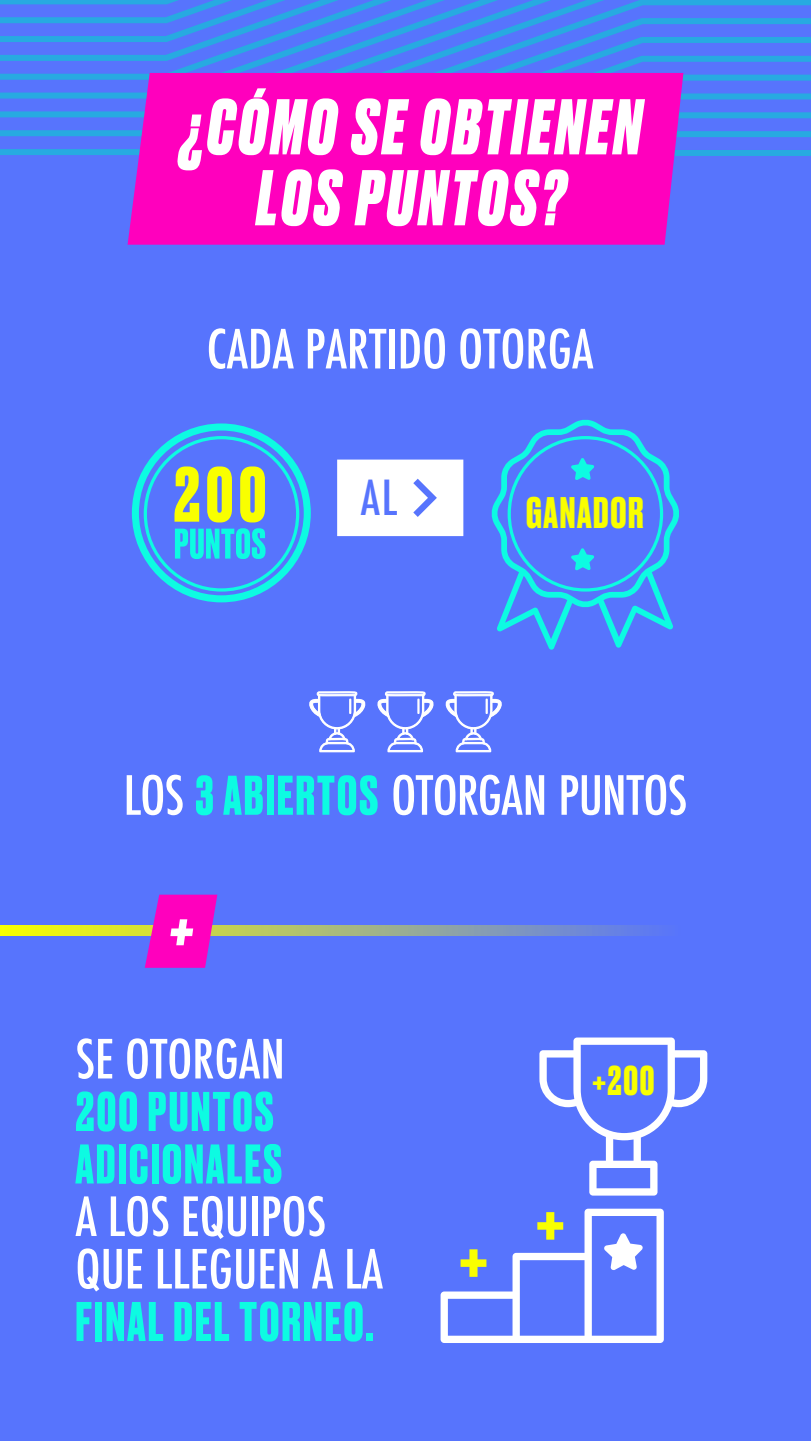
<style>
.page{position:relative;width:811px;height:1441px;background:#5774fd}
.page>*{position:absolute;margin:0;border:0;box-sizing:border-box;transform-origin:0 0}
.t1{font:italic 800 77.7px "Druk";color:#fff;scale:.9 1}
.t2{font:italic 800 74.18px/70.9px "Druk";letter-spacing:.06em;color:#fff;text-align:center;scale:.9 1}
.t3{font:500 condensed 52.5px/52.5px "Futura";color:#fff}
.t4{font:700 52.5px/52.5px "Druk";letter-spacing:.04em;color:#0dfbe2}
.t5{font:500 condensed 46.95px "Futura";color:#5774fd}
.t6{font:700 41.55px "Druk";letter-spacing:.04em;color:#f9ff00}
.t7{font:700 39.22px "Druk";color:#f9ff00}
.s1{font-family:"Druk";font-weight:700;font-stretch:normal;color:#0dfbe2}
</style>
<div class="page">
<svg style="left:0;top:0;width:811px;height:156px"></svg>
<div style="left:128px;top:73px;width:555px;height:172px;background:#ff00bd"></div>
<div style="left:337px;top:459px;width:126px;height:77px;background:#fff"></div>
<svg style="left:491px;top:419px;width:188px;height:231px"></svg>
<svg style="left:132px;top:423px;width:179px;height:179px"></svg>
<svg style="left:539px;top:1037px;width:168px;height:158px"></svg>
<svg style="left:440px;top:1208px;width:224px;height:135px"></svg>
<svg style="left:0;top:925px;width:656px;height:10px;background:#a6b87f"></svg>
<svg style="left:145px;top:895px;width:72px;height:73px;background:#e317c3"></svg>
<svg style="left:377px;top:691px;width:57px;height:62px"></svg>
<svg style="left:445px;top:691px;width:57px;height:62px"></svg>
<div style="left:485px;top:698px;width:3px;height:16px;border:1px solid #fff"></div>
<svg style="left:309px;top:691px;width:56px;height:62px"></svg>
<h2 class="t2" style="left:181px;top:87px;width:513px">¿CÓMO SE OBTIENEN<br>LOS PUNTOS?</h2>
<p class="t3" style="left:207px;top:323px;width:388px">CADA PARTIDO OTORGA</p>
<p class="t5" style="left:361px;top:468px;width:38px">AL</p>
<p class="t6" style="left:526px;top:484px;width:119px">GANADOR</p>
<p class="t3" style="left:124px;top:769px;width:565px">LOS <span class="s1">3 ABIERTOS</span> OTORGAN PUNTOS</p>
<h1 class="t1" style="left:169px;top:873px;width:28px">+</h1>
<p class="t3" style="left:75px;top:1033px;width:211px">SE OTORGAN</p>
<p class="t4" style="left:75px;top:1083px;width:208px">200 PUNTOS<br>ADICIONALES</p>
<p class="t3" style="left:75px;top:1190px;width:309px">A LOS EQUIPOS<br>QUE LLEGUEN A LA</p>
<p class="t4" style="left:75px;top:1293px;width:300px">FINAL DEL TORNEO.</p>
<p class="t7" style="left:592px;top:1054px;width:63px">+200</p>
</div>
